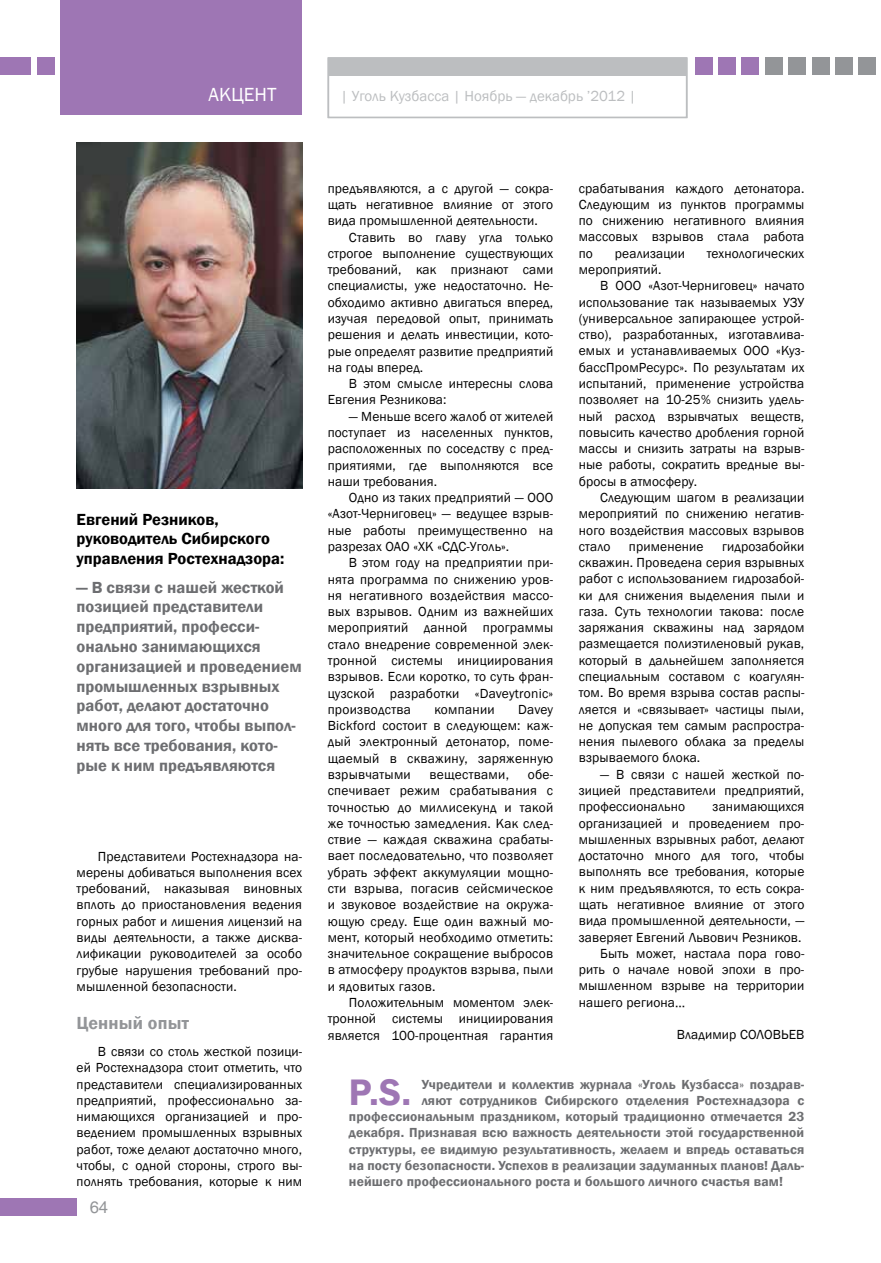
<style>
.page{position:relative;width:881px;height:1263px;background:#fff}
.page>*{position:absolute;margin:0;border:0;box-sizing:border-box;transform-origin:0 0}
.t1{font:600 37.95px "Franklin Gothic";color:#9e76b4}
.t2{font:19.5px "Franklin Gothic";color:#fff}
.t3{font:600 18px "Franklin Gothic";letter-spacing:.01em;color:#939598}
.t4{font:600 16.5px/19.8px "Franklin Gothic";color:#6d6e71}
.t5{font:600 16.5px/19.8px "Franklin Gothic";color:#000}
.t6{font:16.5px "Helios";color:#939598}
.t7{font:15px "Franklin Gothic";color:#bcbec0}
.t8{font:13.5px/16.4px "Franklin Gothic";letter-spacing:.01em;color:#000;text-align:justify}
.t9{font:600 13.5px "Franklin Gothic";letter-spacing:.01em;color:#6d6e71}
</style>
<div class="page">
<img style="left:77px;top:142px;width:225px;height:346px">
<div style="left:327px;top:57px;width:360px;height:61px;background:#fff;border:2px solid #bcbec0"></div>
<div style="left:858px;top:58px;width:17px;height:17px;background:#939598"></div>
<div style="left:327px;top:59px;width:359px;height:17px;background:#bcbec0"></div>
<div style="left:0;top:1198px;width:77px;height:17px;background:#9e76b4"></div>
<div style="left:37px;top:58px;width:17px;height:17px;background:#9e76b4"></div>
<div style="left:0;top:58px;width:30px;height:17px;background:#9e76b4"></div>
<div style="left:835px;top:58px;width:17px;height:17px;background:#939598"></div>
<div style="left:811px;top:58px;width:17px;height:17px;background:#939598"></div>
<div style="left:788px;top:58px;width:17px;height:17px;background:#939598"></div>
<div style="left:765px;top:58px;width:17px;height:17px;background:#939598"></div>
<div style="left:741px;top:58px;width:17px;height:17px;background:#9e76b4"></div>
<div style="left:718px;top:58px;width:17px;height:17px;background:#9e76b4"></div>
<div style="left:694px;top:58px;width:17px;height:17px;background:#9e76b4"></div>
<div style="left:60px;top:1px;width:242px;height:114px;background:#9e76b4"></div>
<h2 class="t2" style="left:208px;top:82px;width:23px">Акцент</h2>
<p class="t7" style="left:340px;top:87px;width:297px">| Уголь Кузбасса | Ноябрь — декабрь ’2012 |</p>
<p class="t5" style="left:77px;top:509px;width:209px">Евгений Резников, руководитель Сибирского управления Ростехнадзора:</p>
<p class="t4" style="left:77px;top:577px;width:226px">— В связи с нашей жесткой позицией представители предприятий, професси&shy;онально занимающихся организацией и проведением промышленных взрывных работ, делают достаточно много для того, чтобы выпол&shy;нять все требования, кото&shy;рые к ним предъявляются</p>
<p class="t8" style="left:77px;top:848px;width:227px;text-indent:21px">Представители Ростехнадзора на&shy;мерены добиваться выполнения всех требований, наказывая виновных вплоть до приостановления ведения горных работ и лишения лицензий на виды деятельности, а также дисква&shy;лификации руководителей за особо грубые нарушения требований про&shy;мышленной безопасности.</p>
<h3 class="t3" style="left:77px;top:1012px;width:114px">Ценный опыт</h3>
<p class="t8" style="left:77px;top:1044px;width:227px;text-indent:21px">В связи со столь жесткой позици&shy;ей Ростехнадзора стоит отметить, что представители специализированных предприятий, профессионально за&shy;нимающихся организацией и про&shy;ведением промышленных взрывных работ, тоже делают достаточно много, чтобы, с одной стороны, строго вы&shy;полнять требования, которые к ним</p>
<p class="t6" style="left:90px;top:1197px;width:20px">64</p>
<p class="t8" style="left:327px;top:180px;width:227px">предъявляются, а с другой — сокра&shy;щать негативное влияние от этого вида промышленной деятельности.</p>
<p class="t8" style="left:327px;top:229px;width:227px;text-indent:21px">Ставить во главу угла только строгое выполнение существующих требований, как признают сами специалисты, уже недостаточно. Не&shy;обходимо активно двигаться вперед, изучая передовой опыт, принимать решения и делать инвестиции, кото&shy;рые определят развитие предприятий на годы вперед.</p>
<p class="t8" style="left:327px;top:376px;width:227px;text-indent:21px">В этом смысле интересны слова<br>Евгения Резникова:</p>
<p class="t8" style="left:327px;top:408px;width:227px;text-indent:21px">— Меньше всего жалоб от жителей поступает из населенных пунктов, расположенных по соседству с пред&shy;приятиями, где выполняются все наши требования.</p>
<p class="t8" style="left:327px;top:490px;width:227px;text-indent:21px">Одно из таких предприятий — ООО «Азот-Черниговец» — ведущее взрыв&shy;ные работы преимущественно на разрезах ОАО «ХК «СДС-Уголь».</p>
<p class="t8" style="left:327px;top:555px;width:227px;text-indent:21px">В этом году на предприятии при&shy;нята программа по снижению уров&shy;ня негативного воздействия массо&shy;вых взрывов. Одним из важнейших мероприятий данной программы стало внедрение современной элек&shy;тронной системы инициирования взрывов. Если коротко, то суть фран&shy;цузской разработки «Daveytronic» производства</p>
<p class="t8" style="left:327px;top:701px;width:227px;text-indent:190px">Davey Bickford состоит в следующем: каж&shy;дый электронный детонатор, поме&shy;щаемый в скважину, заряженную взрывчатыми</p>
<p class="t8" style="left:434px;top:701px;width:62px">компании</p>
<p class="t8" style="left:327px;top:766px;width:227px;text-indent:200px">обе&shy;спечивает режим срабатывания с точностью до миллисекунд и такой же точностью замедления. Как след&shy;ствие — каждая скважина срабаты&shy;вает последовательно, что позволяет убрать эффект аккумуляции мощно&shy;сти взрыва, погасив сейсмическое и звуковое воздействие на окружа&shy;ющую среду. Еще один важный мо&shy;мент, который необходимо отметить: значительное сокращение выбросов в атмосферу продуктов взрыва, пыли и ядовитых газов.</p>
<p class="t8" style="left:327px;top:994px;width:227px;text-indent:21px">Положительным моментом элек&shy;тронной системы инициирования является 100-процентная гарантия</p>
<p class="t8" style="left:429px;top:766px;width:81px">веществами,</p>
<p class="t8" style="left:578px;top:180px;width:227px">срабатывания каждого детонатора.<br>Следующим из пунктов программы по снижению негативного влияния массовых взрывов стала работа по</p>
<p class="t8" style="left:614px;top:245px;width:72px">реализации</p>
<p class="t8" style="left:706px;top:245px;width:99px">технологических</p>
<p class="t8" style="left:578px;top:262px;width:84px">мероприятий.</p>
<p class="t8" style="left:600px;top:278px;width:206px">В ООО «Азот-Черниговец» начато</p>
<p class="t8" style="left:578px;top:294px;width:227px">использование так называемых УЗУ</p>
<p class="t8" style="left:578px;top:310px;width:227px">(универсальное запирающее устрой-</p>
<p class="t8" style="left:578px;top:327px;width:227px">ство), разработанных, изготавлива-</p>
<p class="t8" style="left:578px;top:343px;width:227px">емых и устанавливаемых ООО «Куз-</p>
<p class="t8" style="left:578px;top:359px;width:227px">бассПромРесурс». По результатам их</p>
<p class="t8" style="left:578px;top:376px;width:227px">испытаний, применение устройства</p>
<p class="t8" style="left:578px;top:392px;width:227px">позволяет на 10-25% снизить удель-</p>
<p class="t8" style="left:578px;top:408px;width:227px">ный расход взрывчатых веществ,</p>
<p class="t8" style="left:578px;top:424px;width:227px">повысить качество дробления горной</p>
<p class="t8" style="left:578px;top:441px;width:227px">массы и снизить затраты на взрыв-</p>
<p class="t8" style="left:578px;top:457px;width:227px">ные работы, сократить вредные вы-</p>
<p class="t8" style="left:578px;top:473px;width:120px">бросы в атмосферу.</p>
<p class="t8" style="left:600px;top:489px;width:206px">Следующим шагом в реализации</p>
<p class="t8" style="left:578px;top:506px;width:227px">мероприятий по снижению негатив-</p>
<p class="t8" style="left:578px;top:522px;width:227px">ного воздействия массовых взрывов</p>
<p class="t8" style="left:578px;top:538px;width:33px">стало</p>
<p class="t8" style="left:628px;top:538px;width:76px">применение</p>
<p class="t8" style="left:578px;top:538px;width:227px;text-indent:143px">гидрозабойки скважин. Проведена серия взрывных работ с использованием гидрозабой&shy;ки для снижения выделения пыли и газа. Суть технологии такова: после заряжания скважины над зарядом размещается полиэтиленовый рукав, который в дальнейшем заполняется специальным составом с коагулян&shy;том. Во время взрыва состав распы&shy;ляется и «связывает» частицы пыли, не допуская тем самым распростра&shy;нения пылевого облака за пределы взрываемого блока.</p>
<p class="t8" style="left:578px;top:766px;width:227px;text-indent:21px">— В связи с нашей жесткой по&shy;зицией представители предприятий, профессионально</p>
<p class="t8" style="left:712px;top:799px;width:93px">занимающихся</p>
<p class="t8" style="left:578px;top:815px;width:227px">организацией и проведением про-</p>
<p class="t8" style="left:578px;top:831px;width:227px">мышленных взрывных работ, делают</p>
<p class="t8" style="left:578px;top:848px;width:227px">достаточно много для того, чтобы</p>
<p class="t8" style="left:578px;top:864px;width:227px">выполнять все требования, которые</p>
<p class="t8" style="left:578px;top:880px;width:227px">к ним предъявляются, то есть сокра-</p>
<p class="t8" style="left:578px;top:897px;width:227px">щать негативное влияние от этого</p>
<p class="t8" style="left:578px;top:913px;width:227px">вида промышленной деятельности, —</p>
<p class="t8" style="left:578px;top:929px;width:224px">заверяет Евгений Львович Резников.</p>
<p class="t8" style="left:600px;top:945px;width:206px">Быть может, настала пора гово-</p>
<p class="t8" style="left:578px;top:962px;width:227px">рить о начале новой эпохи в про-</p>
<p class="t8" style="left:578px;top:978px;width:227px">мышленном взрыве на территории</p>
<p class="t8" style="left:578px;top:994px;width:108px">нашего региона…</p>
<p class="t8" style="left:676px;top:1027px;width:81px">Владимир Солов</p>
<p class="t8" style="left:780px;top:1027px;width:16px">ьев</p>
<h1 class="t1" style="left:349px;top:1069px;width:64px">P.S.</h1>
<p class="t9" style="left:421px;top:1076px;width:384px">Учредители и коллектив журнала «Уголь Кузбасса» поздрав-</p>
<p class="t9" style="left:421px;top:1092px;width:384px">ляют сотрудников Сибирского отделения Ростехнадзора с</p>
<p class="t9" style="left:349px;top:1108px;width:456px">профессиональным праздником, который традиционно отмечается 23</p>
<p class="t9" style="left:349px;top:1124px;width:456px">декабря. Признавая всю важность деятельности этой государственной</p>
<p class="t9" style="left:349px;top:1141px;width:456px">структуры, ее видимую результативность, желаем и впредь оставаться</p>
<p class="t9" style="left:349px;top:1157px;width:456px">на посту безопасности. Успехов в реализации задуманных планов! Даль-</p>
<p class="t9" style="left:349px;top:1173px;width:435px">нейшего профессионального роста и большого личного счастья вам!</p>
</div>
